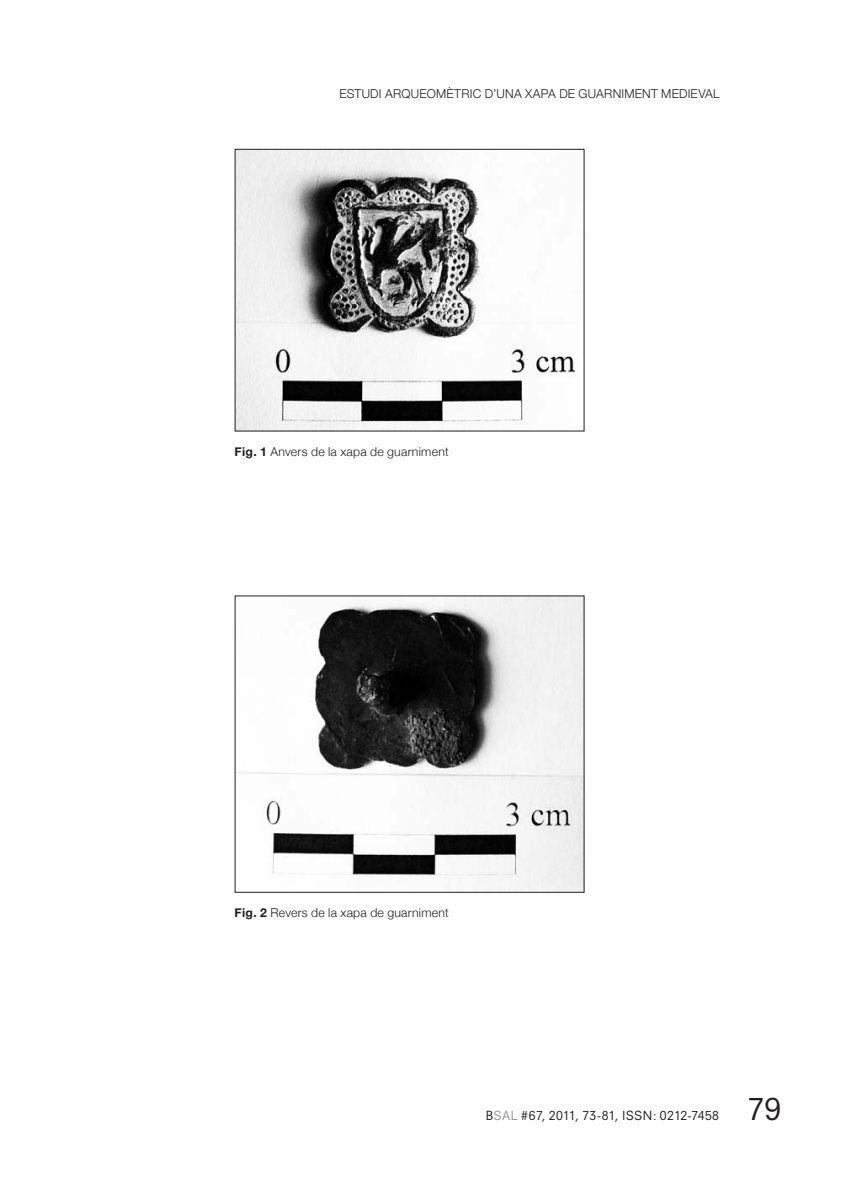
<style>
.page{position:relative;width:844px;height:1191px;background:#fff}
.page>*{position:absolute;margin:0;border:0;box-sizing:border-box;transform-origin:0 0}
.t1{font:29.75px "Neuzeit S";color:#231f20}
.peu_de_pàg{font:300 12.25px "Helvetica Neue";letter-spacing:.02em;color:#231f20}
.t2{font:12.25px "Neuzeit S";letter-spacing:.025em;color:#231f20}
.s1{font-weight:700}
.s2{color:#939598}
</style>
<div class="page">
<img style="left:237px;top:151px;width:339px;height:278px">
<img style="left:237px;top:597px;width:345px;height:293px">
<p class="peu_de_pàg" style="left:339px;top:83px;width:382px">ESTUDI ARQUEOMÈTRIC D’UNA XAPA DE GUARNIMENT MEDIEVAL</p>
<p class="peu_de_pàg" style="left:234px;top:441px;width:215px"><span class="s1">Fig. 1</span> Anvers de la xapa de guarniment</p>
<p class="peu_de_pàg" style="left:234px;top:902px;width:216px"><span class="s1">Fig. 2</span> Revers de la xapa de guarniment</p>
<p class="t2" style="left:485px;top:1107px;width:235px">B<span class="s2">SAL</span> #67, 2011, 73-81, ISSN: 0212-7458</p>
<h1 class="t1" style="left:747px;top:1090px;width:35px">79</h1>
</div>
